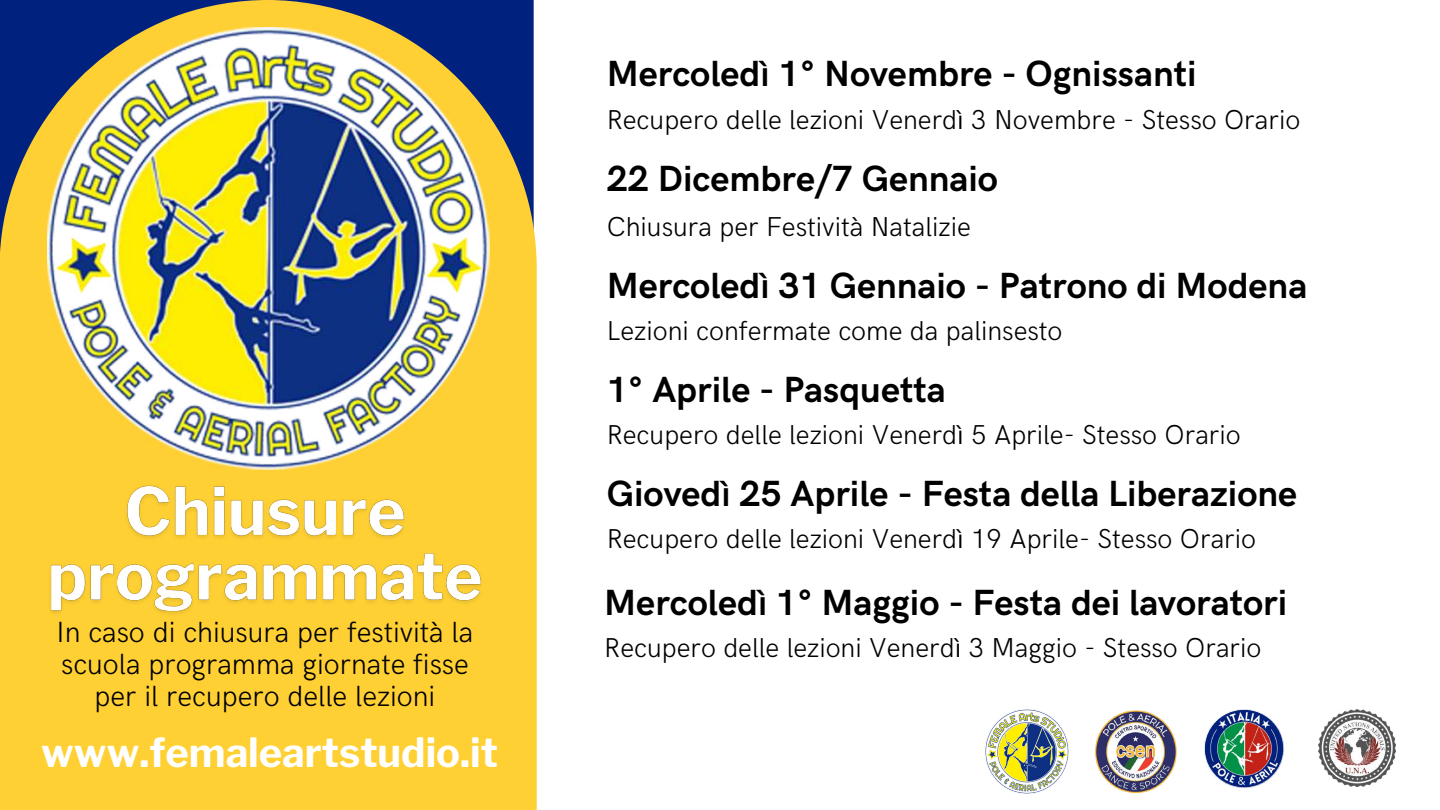
<style>
.page{position:relative;width:1440px;height:810px;background:#fff}
.page>*{position:absolute;margin:0;border:0;box-sizing:border-box;transform-origin:0 0}
.t1{font:700 40px "Libre Franklin";color:#fff}
.t2{font:700 36.5px "HK Grotesk";color:#000}
.t3{font:300 29.2px/32.2px "HK Grotesk";color:#000;text-align:center}
.t4{font:300 27.4px "HK Grotesk";color:#000}
</style>
<div class="page">
<svg style="left:0;top:0;width:537px;height:810px;fill:#ffd034"></svg>
<img style="left:41px;top:468px;width:449px;height:158px">
<img style="left:985px;top:710px;width:84px;height:83px">
<img style="left:1095px;top:710px;width:82px;height:83px">
<img style="left:1319px;top:710px;width:76px;height:76px">
<img style="left:1204px;top:709px;width:80px;height:79px">
<img style="left:48px;top:27px;width:442px;height:442px">
<p class="t3" style="left:57px;top:617px;width:418px">In caso di chiusura per festività la scuola programma giornate fisse per il recupero delle lezioni</p>
<h1 class="t1" style="left:41px;top:728px;width:458px">www.femaleartstudio.it</h1>
<h2 class="t2" style="left:607px;top:53px;width:591px">Mercoledì 1° Novembre - Ognissanti</h2>
<p class="t4" style="left:607px;top:104px;width:695px">Recupero delle lezioni Venerdì 3 Novembre - Stesso Orario</p>
<h2 class="t2" style="left:607px;top:158px;width:393px">22 Dicembre/7 Gennaio</h2>
<p class="t4" style="left:607px;top:211px;width:366px">Chiusura per Festività Natalizie</p>
<h2 class="t2" style="left:607px;top:265px;width:702px">Mercoledì 31 Gennaio - Patrono di Modena</h2>
<p class="t4" style="left:607px;top:315px;width:457px">Lezioni confermate come da palinsesto</p>
<h2 class="t2" style="left:607px;top:369px;width:341px">1° Aprile - Pasquetta</h2>
<p class="t4" style="left:607px;top:419px;width:636px">Recupero delle lezioni Venerdì 5 Aprile- Stesso Orario</p>
<h2 class="t2" style="left:607px;top:474px;width:692px">Giovedì 25 Aprile - Festa della Liberazione</h2>
<p class="t4" style="left:607px;top:523px;width:651px">Recupero delle lezioni Venerdì 19 Aprile- Stesso Orario</p>
<h2 class="t2" style="left:604px;top:582px;width:685px">Mercoledì 1° Maggio - Festa dei lavoratori</h2>
<p class="t4" style="left:604px;top:632px;width:659px">Recupero delle lezioni Venerdì 3 Maggio - Stesso Orario</p>
</div>
